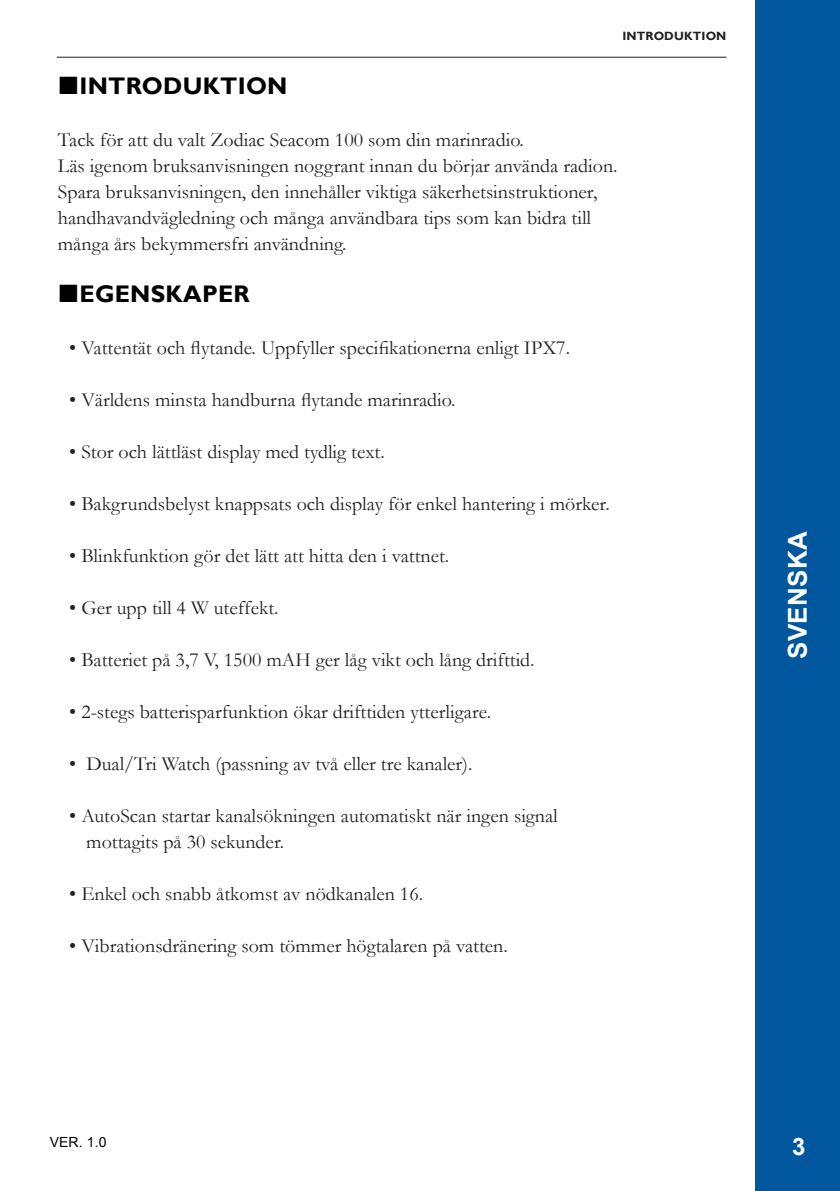
<style>
.page{position:relative;width:840px;height:1191px;background:#fff}
.page>*{position:absolute;margin:0;border:0;box-sizing:border-box;transform-origin:0 0}
.t1{font:700 26px "Arial";letter-spacing:.01em;color:#fff}
.t2{font:700 24px "Gill Sans";letter-spacing:.01em;color:#000}
.Sidnummer{font:700 24px "Arial";color:#fff}
.Brödtext{font:20px/26px "Garamond";color:#231f20}
.t3{font:14px "Arial";color:#000}
.Kapitelrubrik{font:700 12px "Gill Sans";letter-spacing:.01em;color:#231f20}
</style>
<div class="page">
<div style="left:754px;top:0;width:85px;height:1191px;background:#01579e"></div>
<hr style="left:57px;top:57px;width:669px;height:1px;background:#231f20">
<p class="Kapitelrubrik" style="left:622px;top:29px;width:105px">INTRODUKTION</p>
<p class="t2" style="left:79px;top:72px;width:209px">INTRODUKTION</p>
<p class="Brödtext" style="left:58px;top:126px;width:561px">Tack för att du valt Zodiac Seacom 100 som din marinradio.<br>Läs igenom bruksanvisningen noggrant innan du börjar använda radion.<br>Spara bruksanvisningen, den innehåller viktiga säkerhetsinstruktioner, handhavandvägledning och många användbara tips som kan bidra till många års bekymmersfri användning.</p>
<p class="t2" style="left:79px;top:279px;width:172px">EGENSKAPER</p>
<p class="Brödtext" style="left:69px;top:334px;width:502px">• Vattentät och flytande. Uppfyller specifikationerna enligt IPX7.</p>
<p class="Brödtext" style="left:69px;top:386px;width:387px">• Världens minsta handburna flytande marinradio.</p>
<p class="Brödtext" style="left:69px;top:438px;width:317px">• Stor och lättläst display med tydlig text.</p>
<p class="Brödtext" style="left:69px;top:490px;width:542px">• Bakgrundsbelyst knappsats och display för enkel hantering i mörker.</p>
<p class="Brödtext" style="left:69px;top:542px;width:381px">• Blinkfunktion gör det lätt att hitta den i vattnet.</p>
<p class="Brödtext" style="left:69px;top:594px;width:211px">• Ger upp till 4 W uteffekt.</p>
<p class="Brödtext" style="left:69px;top:646px;width:466px">• Batteriet på 3,7 V, 1500 mAH ger låg vikt och lång drifttid.</p>
<p class="Brödtext" style="left:69px;top:698px;width:423px">• 2-stegs batterisparfunktion ökar drifttiden ytterligare.</p>
<p class="Brödtext" style="left:69px;top:750px;width:404px">• Dual/Tri Watch (passning av två eller tre kanaler).</p>
<p class="Brödtext" style="left:86px;top:802px;width:473px;text-indent:-17px">• AutoScan startar kanalsökningen automatiskt när ingen signal mottagits på 30 sekunder.</p>
<p class="Brödtext" style="left:69px;top:880px;width:355px">• Enkel och snabb åtkomst av nödkanalen 16.</p>
<p class="Brödtext" style="left:69px;top:932px;width:440px">• Vibrationsdränering som tömmer högtalaren på vatten.</p>
<h1 class="t1" style="left:780px;top:659px;width:129px;rotate:-90deg">SVENSKA</h1>
<p class="t3" style="left:50px;top:1133px;width:59px">VER. 1.0</p>
<p class="Sidnummer" style="left:791px;top:1130px;width:15px">3</p>
</div>
